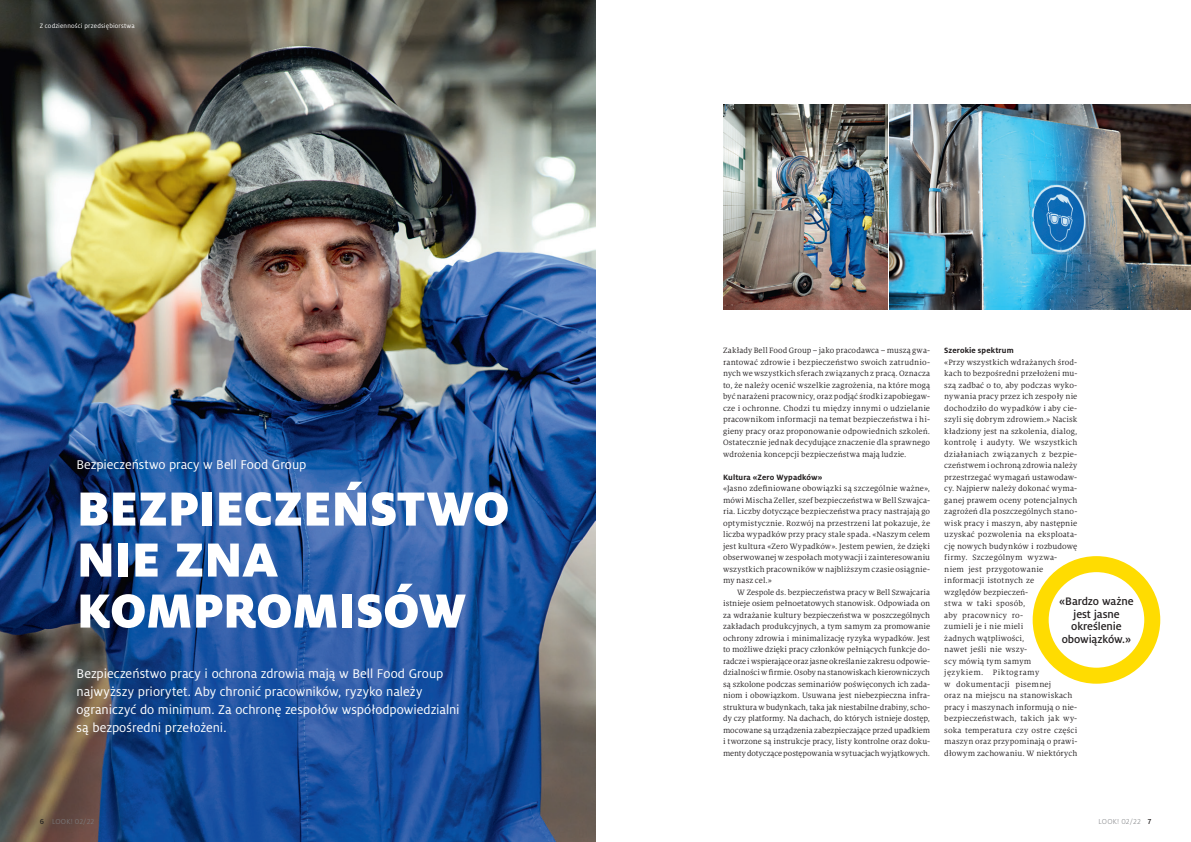
<style>
.page{position:relative;width:1191px;height:842px;background:#fff}
.page>*{position:absolute;margin:0;border:0;box-sizing:border-box;transform-origin:0 0}
.t1{font:900 53px/51px "Milo Pro";letter-spacing:-.005em;color:#fff}
.t2{font:14px/18px "Milo Pro";letter-spacing:-.005em;color:#fff}
.t3{font:500 12px/12.5px "Milo Pro";letter-spacing:-.01em;color:#231f20;text-align:center}
.t4{font:8.5px/11.5px "Milo Serif Pro";letter-spacing:.015em;color:#231f20;text-align:justify}
.t5{font:700 8.5px "Milo Pro";letter-spacing:.01em;color:#231f20}
.t6{font:300 8px "Milo Pro";letter-spacing:.025em;color:#808285}
.t7{font:7px "Milo Pro";letter-spacing:.02em;color:#fff}
.s1{font-weight:500;color:#231f20}
</style>
<div class="page">
<img style="left:0;top:0;width:595px;height:842px">
<img style="left:595px;top:0;width:1px;height:842px">
<img style="left:723px;top:105px;width:164px;height:205px">
<img style="left:889px;top:105px;width:302px;height:205px">
<svg style="left:1040px;top:564px;width:112px;height:112px"></svg>
<div style="left:1032px;top:556px;width:128px;height:128px;border:16px solid #ffdc01;border-radius:50%"></div>
<p class="t7" style="left:40px;top:22px;width:97px">Z codzienności przedsiębiorstwa</p>
<h2 class="t2" style="left:77px;top:456px;width:231px">Bezpieczeństwo pracy w Bell Food Group</h2>
<h1 class="t1" style="left:77px;top:483px;width:434px">BEZPIECZEŃSTWO<br>NIE ZNA<br>KOMPROMISÓW</h1>
<h2 class="t2" style="left:77px;top:665px;width:385px">Bezpieczeństwo pracy i ochrona zdrowia mają w Bell Food Group najwyższy priorytet. Aby chronić pracowników, ryzyko należy ograniczyć do minimum. Za ochronę zespołów współodpowiedzialni są bezpośredni przełożeni.</h2>
<p class="t6" style="left:40px;top:817px;width:56px"><span class="s1">6</span> LOOK! 02/22</p>
<p class="t4" style="left:723px;top:345px;width:208px">Zakłady Bell Food Group – jako pracodawca – muszą gwa&shy;rantować zdrowie i bezpieczeństwo swoich zatrudnio&shy;nych we wszystkich sferach związanych z pracą. Oznacza to, że należy ocenić wszelkie zagrożenia, na które mogą być narażeni pracownicy, oraz podjąć środki zapobiegaw&shy;cze i ochronne. Chodzi tu między innymi o udzielanie pracownikom informacji na temat bezpieczeństwa i hi&shy;gieny pracy oraz proponowanie odpowiednich szkoleń.<br>Ostatecznie jednak decydujące znaczenie dla sprawnego wdrożenia koncepcji bezpieczeństwa mają ludzie.</p>
<p class="t5" style="left:723px;top:472px;width:101px">Kultura «Zero Wypadków»</p>
<p class="t4" style="left:723px;top:483px;width:208px">«Jasno zdefiniowane obowiązki są szczególnie ważne», mówi Mischa Zeller, szef bezpieczeństwa w Bell Szwajca&shy;ria. Liczby dotyczące bezpieczeństwa pracy nastrajają go optymistycznie. Rozwój na przestrzeni lat pokazuje, że liczba wypadków przy pracy stale spada. «Naszym celem jest kultura «Zero Wypadków». Jestem pewien, że dzięki obserwowanej w zespołach motywacji i zainteresowaniu wszystkich pracowników w najbliższym czasie osiągnie&shy;my nasz cel.»</p>
<p class="t4" style="left:723px;top:586px;width:208px;text-indent:14px">W Zespole ds. bezpieczeństwa pracy w Bell Szwajcaria istnieje osiem pełnoetatowych stanowisk. Odpowiada on za wdrażanie kultury bezpieczeństwa w poszczególnych zakładach produkcyjnych, a tym samym za promowanie ochrony zdrowia i minimalizację ryzyka wypadków. Jest to możliwe dzięki pracy członków pełniących funkcje do&shy;radcze i wspierające oraz jasne określanie zakresu odpowie&shy;dzialności w firmie. Osoby na stanowiskach kierowniczych są szkolone podczas seminariów poświęconych ich zada&shy;niom i obowiązkom. Usuwana jest niebezpieczna infra&shy;struktura w budynkach, taka jak niestabilne drabiny, scho&shy;dy czy platformy. Na dachach, do których istnieje dostęp, mocowane są urządzenia zabezpieczające przed upadkiem i tworzone są instrukcje pracy, listy kontrolne oraz doku&shy;menty dotyczące postępowania w sytuacjach wyjątkowych.</p>
<p class="t5" style="left:944px;top:346px;width:71px">Szerokie spektrum</p>
<p class="t4" style="left:944px;top:356px;width:135px;text-align:left">«Przy wszystkich wdrażanych środ&shy;kach to bezpośredni przełożeni mu&shy;szą zadbać o to, aby podczas wyko&shy;nywania pracy przez ich zespoły nie dochodziło do wypadków i aby cie&shy;szyli się dobrym zdrowiem.» Nacisk kładziony jest na szkolenia, dialog, kontrolę i audyty. We wszystkich działaniach związanych z bezpie&shy;czeństwem i ochroną zdrowia należy przestrzegać wymagań ustawodaw&shy;cy. Najpierw należy dokonać wyma&shy;ganej prawem oceny potencjalnych zagrożeń dla poszczególnych stano&shy;wisk pracy i maszyn, aby następnie uzyskać pozwolenia na eksploata&shy;cję nowych budynków i rozbudowę firmy. Szczególnym wyzwa&shy;niem jest przygotowanie informacji istotnych ze<br>względów bezpieczeń-<br>stwa w taki sposób,<br>aby pracownicy ro-<br>zumieli je i nie mieli<br>żadnych wątpliwości,<br>nawet jeśli nie wszy-<br>scy mówią tym samym<br>językiem. Piktogramy<br>w dokumentacji pisemnej<br>oraz na miejscu na stanowiskach pracy i maszynach informują o nie&shy;bezpieczeństwach, takich jak wy&shy;soka temperatura czy ostre części maszyn oraz przypominają o prawi&shy;dłowym zachowaniu. W niektórych</p>
<h3 class="t3" style="left:1059px;top:595px;width:76px">«Bardzo ważne jest jasne określenie obowiązków.»</h3>
<p class="t6" style="left:1098px;top:817px;width:54px">LOOK! 02/22 <span class="s1">7</span></p>
</div>
